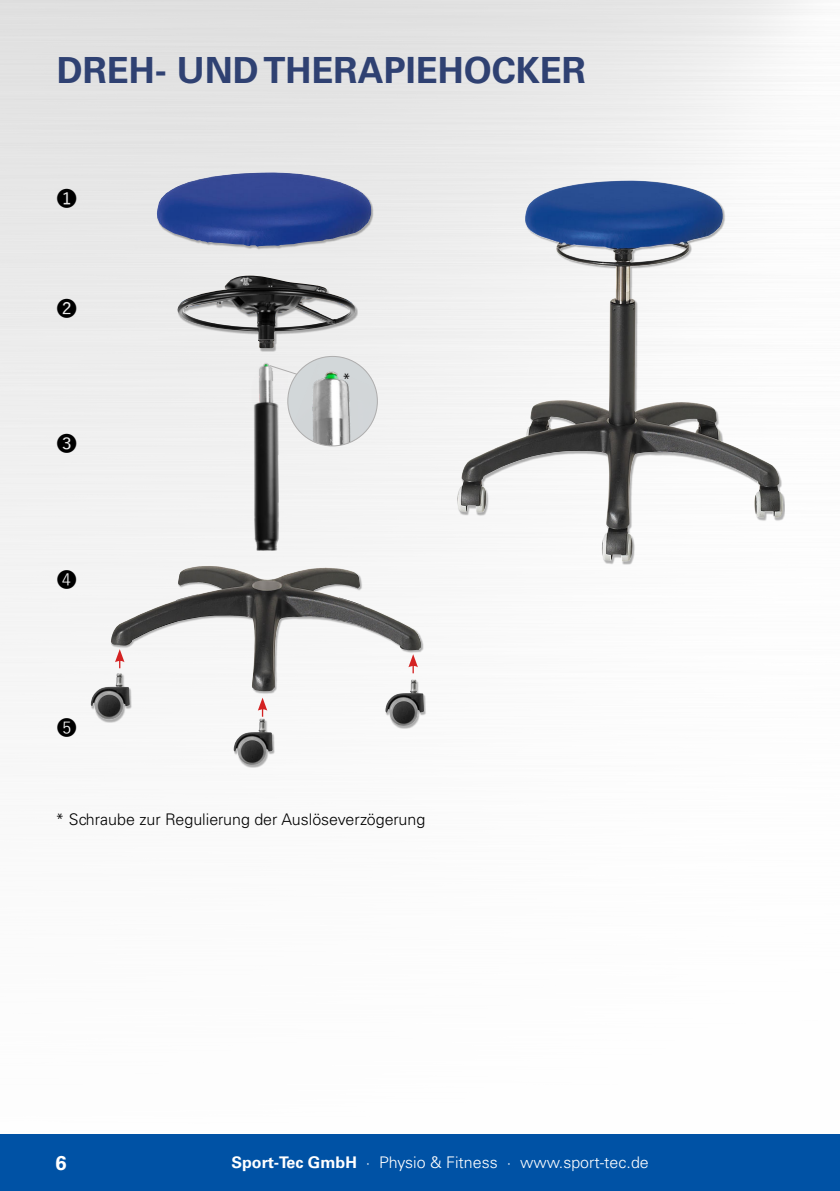
<style>
.page{position:relative;width:840px;height:1191px;background:#fff}
.page>*{position:absolute;margin:0;border:0;box-sizing:border-box;transform-origin:0 0}
.t1{font:700 36px "Univers LT Std";color:#2f4172}
.t2{font:20px "Yu Gothic";color:#000}
.t3{font:300 20px "Yu Gothic";color:#000}
.t4{font:700 20px "Univers LT Std";color:#fff}
.t5{font:300 16px "Univers LT Std";color:#fff}
.t6{font:300 16px "Univers LT Std";color:#000}
.s1{font-weight:700}
</style>
<div class="page">
<img style="left:0;top:0;width:807px;height:723px">
<svg style="left:258px;top:697px;width:9px;height:19px"></svg>
<div style="left:177px;top:276px;width:181px;height:67px;background:#ededed"></div>
<img style="left:177px;top:275px;width:179px;height:64px">
<div style="left:258px;top:341px;width:19px;height:11px;background:#000;opacity:.3"></div>
<img style="left:258px;top:339px;width:16px;height:9px">
<div style="left:157px;top:173px;width:216px;height:76px;background:#000;opacity:.3"></div>
<img style="left:157px;top:172px;width:214px;height:75px">
<div style="left:111px;top:566px;width:312px;height:128px;background:#000;opacity:.3"></div>
<img style="left:111px;top:565px;width:310px;height:126px">
<div style="left:234px;top:719px;width:41px;height:49px;background:#000;opacity:.3"></div>
<img style="left:233px;top:718px;width:39px;height:47px">
<div style="left:91px;top:674px;width:41px;height:48px;background:#000;opacity:.3"></div>
<img style="left:91px;top:673px;width:39px;height:47px">
<div style="left:385px;top:680px;width:41px;height:49px;background:#000;opacity:.3"></div>
<img style="left:385px;top:679px;width:39px;height:47px">
<svg style="left:408px;top:654px;width:9px;height:19px"></svg>
<img style="left:457px;top:181px;width:325px;height:380px">
<div style="left:0;top:1134px;width:839px;height:57px;background:#0052a5"></div>
<img style="left:250px;top:358px;width:37px;height:208px">
<svg style="left:269px;top:365px;width:20px;height:12px"></svg>
<img style="left:289px;top:356px;width:88px;height:90px">
<h1 class="t1" style="left:57px;top:51px;width:530px">DREH- UND THERAPIEHOCKER</h1>
<p class="t2" style="left:57px;top:180px;width:21px">❶</p>
<p class="t2" style="left:57px;top:290px;width:21px">❷</p>
<p class="t2" style="left:57px;top:425px;width:21px">❸</p>
<p class="t3" style="left:57px;top:560px;width:21px">❹</p>
<p class="t3" style="left:57px;top:708px;width:21px">❺</p>
<p class="t6" style="left:342px;top:373px;width:10px">*</p>
<p class="t6" style="left:56px;top:813px;width:371px">* Schraube zur Regulierung der Auslöseverzögerung</p>
<p class="t4" style="left:56px;top:1152px;width:13px">6</p>
<p class="t5" style="left:231px;top:1156px;width:418px"><span class="s1">Sport-Tec GmbH</span> ∙ Physio &amp; Fitness ∙ www.sport-tec.de</p>
</div>
